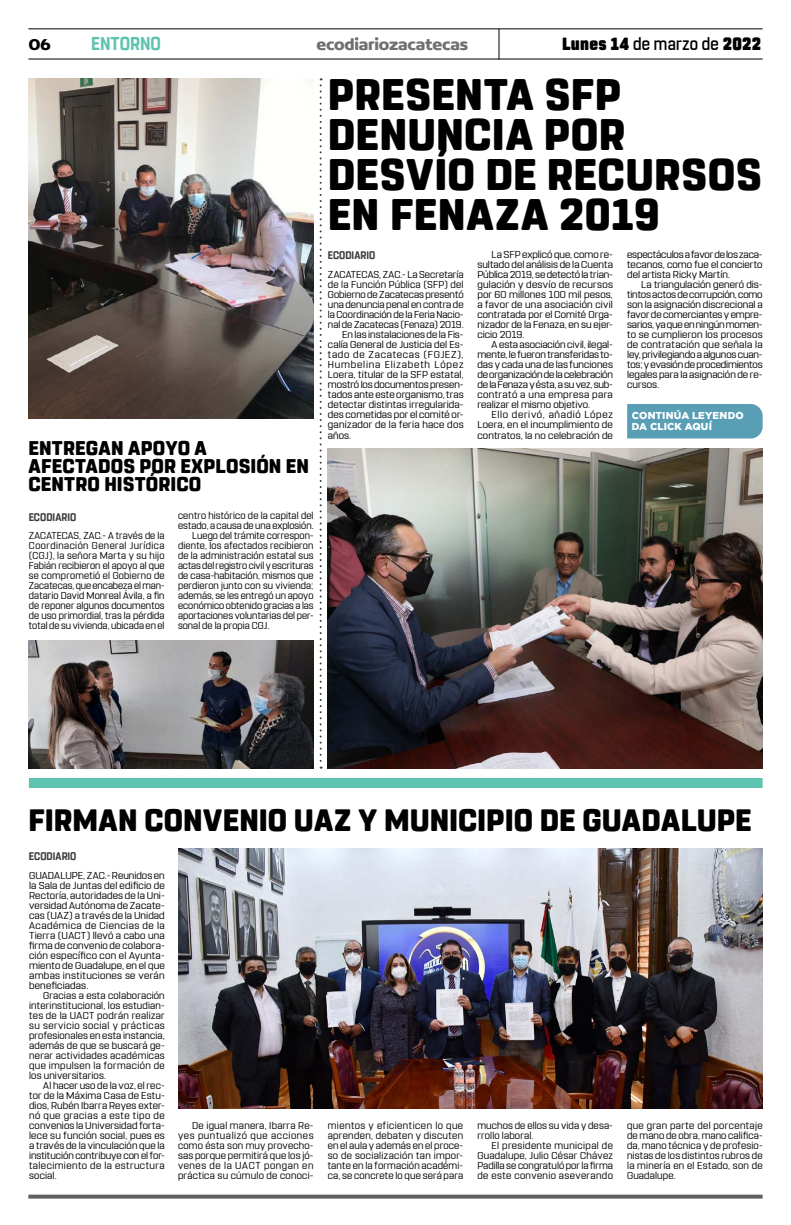
<style>
.page{position:relative;width:791px;height:1225px;background:#fff}
.page>*{position:absolute;margin:0;border:0;box-sizing:border-box;transform-origin:0 0}
.t1{font:800 44px/40px "Rohn Rounded";letter-spacing:.01em;color:#000}
.t2{font:800 30.8px "Rohn Rounded";color:#000}
.t3{font:800 19.8px/18px "Rohn Rounded";letter-spacing:.01em;color:#000}
.t4{font:700 18.6px "Rohn Rounded";letter-spacing:-.005em;color:#5ec4af;scale:.91 1}
.t5{font:900 17.6px "Rohn Rounded";letter-spacing:.02em;color:#000;scale:.91 1}
.t6{font:700 16.9px "Concord";letter-spacing:-.01em;color:#706f6f}
.t7{font:700 16.9px "Concord";color:#000}
.t8{font:700 11px "Rohn Rounded";letter-spacing:.005em;color:#3d3d3d;scale:.91 1}
.t9{font:10px/10px "Rohn Rounded";letter-spacing:.01em;color:#000;text-align:justify}
.t10{font:10px/10px "Rohn Rounded";letter-spacing:.01em;color:#000;text-align:justify;scale:1.05 1}
.t11{font:10px/10px "Rohn Rounded";letter-spacing:.01em;color:#000;text-align:justify;scale:1.04 1}
.t12{font:900 10px/11px "Gotham";letter-spacing:.015em;color:#fff}
.t13{font:10px "Rohn Rounded";letter-spacing:.065em;color:#000;scale:1.05 1}
.t14{font:10px "Rohn Rounded";letter-spacing:.075em;color:#000;scale:1.05 1}
.s1{font-weight:500}
</style>
<div class="page">
<svg style="left:28px;top:1194px;width:735px;height:4px;background:#7a7a7a"></svg>
<hr style="left:28px;top:28px;width:735px;height:1px;background:#000">
<hr style="left:28px;top:59px;width:735px;height:1px;background:#000">
<hr style="left:498px;top:29px;width:1px;height:31px;background:#000">
<div style="left:29px;top:778px;width:734px;height:10px;background:#5ec4af"></div>
<svg style="left:320px;top:78px;width:2px;height:690px"></svg>
<div style="left:627px;top:404px;width:136px;height:34px;background:#589fb5"></div>
<img style="left:328px;top:448px;width:435px;height:320px">
<img style="left:178px;top:848px;width:585px;height:260px">
<img style="left:29px;top:79px;width:285px;height:339px">
<img style="left:29px;top:640px;width:284px;height:128px">
<h3 class="t7" style="left:28px;top:34px;width:24px">06</h3>
<h3 class="t4" style="left:91px;top:32px;width:78px">ENTORNO</h3>
<h3 class="t6" style="left:316px;top:34px;width:153px">ecodiariozacatecas</h3>
<h3 class="t5" style="left:562px;top:33px;width:220px">Lunes 14 <span class="s1">de marzo de</span> 2022</h3>
<h1 class="t1" style="left:328px;top:75px;width:436px">PRESENTA SFP<br>DENUNCIA POR<br>DESVÍO DE RECURSOS<br>EN FENAZA 2019</h1>
<h3 class="t3" style="left:28px;top:439px;width:282px">ENTREGAN APOYO A<br>AFECTADOS POR EXPLOSIÓN EN<br>CENTRO HISTÓRICO</h3>
<p class="t8" style="left:29px;top:511px;width:54px">ECODIARIO</p>
<p class="t9" style="left:29px;top:530px;width:137px">ZACATECAS, ZAC.- A través de la Coordinación General Jurídica (CGJ), la señora Marta y su hijo Fabián recibieron el apoyo al que se comprometió el Gobierno de Zacatecas, que encabeza el man&shy;datario David Monreal Ávila, a fin de reponer algunos documentos de uso primordial, tras la pérdida total de su vivienda, ubicada en el</p>
<p class="t9" style="left:178px;top:510px;width:137px">centro histórico de la capital del</p>
<p class="t9" style="left:178px;top:520px;width:137px">estado, a causa de una explosión.</p>
<p class="t9" style="left:192px;top:530px;width:123px">Luego del trámite correspon-</p>
<p class="t9" style="left:178px;top:540px;width:137px">diente, los afectados recibieron</p>
<p class="t9" style="left:178px;top:550px;width:137px">de la administración estatal sus</p>
<p class="t9" style="left:178px;top:560px;width:137px">actas del registro civil y escrituras</p>
<p class="t9" style="left:178px;top:570px;width:137px">de casa-habitación, mismos que</p>
<p class="t9" style="left:178px;top:580px;width:137px">perdieron junto con su vivienda;</p>
<p class="t9" style="left:178px;top:590px;width:137px">además, se les entregó un apoyo</p>
<p class="t9" style="left:178px;top:600px;width:137px">económico obtenido gracias a las</p>
<p class="t9" style="left:178px;top:610px;width:137px">aportaciones voluntarias del per-</p>
<p class="t9" style="left:178px;top:620px;width:93px">sonal de la propia CGJ.</p>
<p class="t8" style="left:328px;top:248px;width:54px">ECODIARIO</p>
<p class="t9" style="left:328px;top:270px;width:137px">ZACATECAS, ZAC.- La Secretaría</p>
<p class="t9" style="left:328px;top:280px;width:137px">de la Función Pública (SFP) del</p>
<p class="t9" style="left:328px;top:290px;width:137px">Gobierno de Zacatecas presentó</p>
<p class="t9" style="left:328px;top:300px;width:137px">una denuncia penal en contra de</p>
<p class="t9" style="left:328px;top:310px;width:137px">la Coordinación de la Feria Nacio-</p>
<p class="t9" style="left:328px;top:320px;width:137px">nal de Zacatecas (Fenaza) 2019.</p>
<p class="t10" style="left:342px;top:330px;width:117px">En las instalaciones de la Fis-</p>
<p class="t10" style="left:328px;top:340px;width:131px">calía General de Justicia del Es-</p>
<p class="t13" style="left:328px;top:349px;width:131px">tado de Zacatecas (FGJEZ),</p>
<p class="t14" style="left:328px;top:359px;width:131px">Humbelina Elizabeth López</p>
<p class="t10" style="left:328px;top:370px;width:131px">Loera, titular de la SFP estatal,</p>
<p class="t10" style="left:328px;top:380px;width:131px">mostró los documentos presen-</p>
<p class="t10" style="left:328px;top:390px;width:131px">tados ante este organismo, tras</p>
<p class="t10" style="left:328px;top:400px;width:131px">detectar distintas irregularida-</p>
<p class="t10" style="left:328px;top:410px;width:131px">des cometidas por el comité or-</p>
<p class="t10" style="left:328px;top:420px;width:131px">ganizador de la feria hace dos</p>
<p class="t10" style="left:328px;top:430px;width:24px">años.</p>
<p class="t10" style="left:477px;top:250px;width:131px;text-indent:14px">La SFP explicó que, como re&shy;sultado del análisis de la Cuenta Pública 2019, se detectó la trian&shy;gulación y desvío de recursos por 60 millones 100 mil pesos, a favor de una asociación civil contratada por el Comité Orga&shy;nizador de la Fenaza, en su ejer&shy;cicio 2019.</p>
<p class="t10" style="left:477px;top:340px;width:131px;text-indent:14px">A esta asociación civil, ilegal&shy;mente, le fueron transferidas to&shy;das y cada una de las funciones de organización de la celebración de la Fenaza y ésta, a su vez, sub&shy;contrató a una empresa para realizar el mismo objetivo.</p>
<p class="t10" style="left:477px;top:410px;width:131px;text-indent:14px">Ello derivó, añadió López Loera, en el incumplimiento de contratos, la no celebración de</p>
<p class="t10" style="left:627px;top:250px;width:131px">espectáculos a favor de los zaca&shy;tecanos, como fue el concierto del artista Ricky Martín.</p>
<p class="t10" style="left:627px;top:280px;width:131px;text-indent:14px">La triangulación generó dis&shy;tintos actos de corrupción, como son la asignación discrecional a favor de comerciantes y empre&shy;sarios, ya que en ningún momen&shy;to se cumplieron los procesos de contratación que señala la ley, privilegiando a algunos cuan&shy;tos; y evasión de procedimientos legales para la asignación de re&shy;cursos.</p>
<p class="t12" style="left:632px;top:409px;width:113px">CONTINÚA LEYENDO<br>DA CLICK AQUÍ</p>
<h2 class="t2" style="left:28px;top:802px;width:725px">FIRMAN CONVENIO UAZ Y MUNICIPIO DE GUADALUPE</h2>
<p class="t8" style="left:29px;top:850px;width:54px">ECODIARIO</p>
<p class="t10" style="left:29px;top:870px;width:131px">GUADALUPE, ZAC.- Reunidos en la Sala de Juntas del edificio de Rectoría, autoridades de la Uni&shy;versidad Autónoma de Zacate&shy;cas (UAZ) a través de la Unidad Académica de Ciencias de la Tierra (UACT) llevó a cabo una firma de convenio de colabora&shy;ción específico con el Ayunta&shy;miento de Guadalupe, en el que ambas instituciones se verán beneficiadas.</p>
<p class="t9" style="left:29px;top:990px;width:137px;text-indent:14px">Gracias a esta colaboración interinstitucional, los estudian&shy;tes de la UACT podrán realizar su servicio social y prácticas profesionales en esta instancia, además de que se buscará ge&shy;nerar actividades académicas que impulsen la formación de los universitarios.</p>
<p class="t11" style="left:29px;top:1080px;width:132px;text-indent:14px">Al hacer uso de la voz, el rec&shy;tor de la Máxima Casa de Estu&shy;dios, Rubén Ibarra Reyes exter&shy;nó que gracias a este tipo de convenios la Universidad forta&shy;lece su función social, pues es a través de la vinculación que la institución contribuye con el for&shy;talecimiento de la estructura social.</p>
<p class="t9" style="left:178px;top:1120px;width:137px;text-indent:14px">De igual manera, Ibarra Re&shy;yes puntualizó que acciones como ésta son muy provecho&shy;sas porque permitirá que los jó&shy;venes de la UACT pongan en práctica su cúmulo de conoci-</p>
<p class="t9" style="left:328px;top:1120px;width:137px">mientos y eficienticen lo que aprenden, debaten y discuten en el aula y además en el proce&shy;so de socialización tan impor&shy;tante en la formación académi&shy;ca, se concrete lo que será para</p>
<p class="t9" style="left:477px;top:1120px;width:137px">muchos de ellos su vida y desa&shy;rrollo laboral.</p>
<p class="t9" style="left:477px;top:1140px;width:137px;text-indent:14px">El presidente municipal de Guadalupe, Julio César Chávez Padilla se congratuló por la firma de este convenio aseverando</p>
<p class="t9" style="left:627px;top:1120px;width:137px">que gran parte del porcentaje de mano de obra, mano califica&shy;da, mano técnica y de profesio&shy;nistas de los distintos rubros de la minería en el Estado, son de Guadalupe.</p>
</div>
